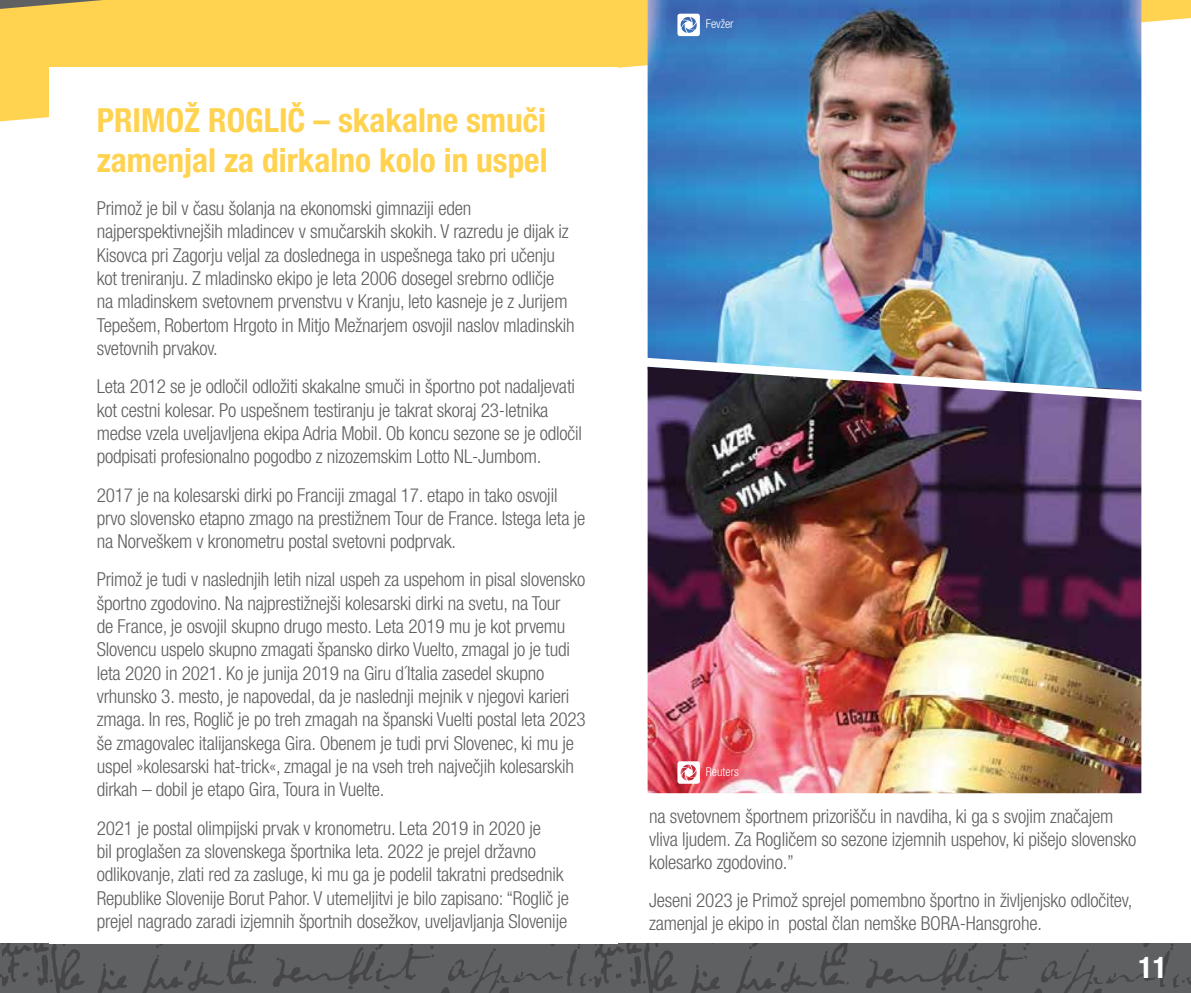
<style>
.page{position:relative;width:1191px;height:993px;background:#fff}
.page>*{position:absolute;margin:0;border:0;box-sizing:border-box;transform-origin:0 0}
.t1{font:700 condensed 33.25px/40.1px "Helvetica Neue LT Pro";color:#ffd24f}
.t2{font:700 condensed 29.75px "Helvetica Neue LT Pro";color:#fff}
.t3{font:300 condensed 19.25px/23.3px "Helvetica Neue LT Pro";letter-spacing:-.01em;color:#5f6062}
.t4{font:300 condensed 12.25px "Helvetica Neue LT Pro";color:#fff}
</style>
<div class="page">
<div style="left:0;top:943px;width:1191px;height:49px;background:#5f6062"></div>
<svg style="left:866px;top:943px;width:325px;height:49px"></svg>
<svg style="left:272px;top:943px;width:577px;height:49px"></svg>
<svg style="left:140px;top:943px;width:124px;height:49px"></svg>
<svg style="left:0;top:943px;width:127px;height:49px"></svg>
<svg style="left:0;top:0;width:1191px;height:121px;background:#fdd665"></svg>
<div style="left:50px;top:67px;width:568px;height:876px;background:#fff"></div>
<img style="left:647px;top:0;width:494px;height:352px">
<img style="left:647px;top:409px;width:494px;height:384px">
<img style="left:647px;top:352px;width:495px;height:57px">
<svg style="left:677px;top:14px;width:23px;height:22px"></svg>
<svg style="left:677px;top:761px;width:23px;height:22px"></svg>
<h1 class="t1" style="left:97px;top:100px;width:452px">PRIMOŽ ROGLIČ – skakalne smuči zamenjal za dirkalno kolo in uspel</h1>
<p class="t3" style="left:97px;top:196px;width:479px">Primož je bil v času šolanja na ekonomski gimnaziji eden najperspektivnejših mladincev v smučarskih skokih. V razredu je dijak iz Kisovca pri Zagorju veljal za doslednega in uspešnega tako pri učenju kot treniranju. Z mladinsko ekipo je leta 2006 dosegel srebrno odličje na mladinskem svetovnem prvenstvu v Kranju, leto kasneje je z Jurijem Tepešem, Robertom Hrgoto in Mitjo Mežnarjem osvojil naslov mladinskih svetovnih prvakov.</p>
<p class="t3" style="left:97px;top:374px;width:487px">Leta 2012 se je odločil odložiti skakalne smuči in športno pot nadaljevati kot cestni kolesar. Po uspešnem testiranju je takrat skoraj 23-letnika medse vzela uveljavljena ekipa Adria Mobil. Ob koncu sezone se je odločil podpisati profesionalno pogodbo z nizozemskim Lotto NL-Jumbom.</p>
<p class="t3" style="left:97px;top:482px;width:490px">2017 je na kolesarski dirki po Franciji zmagal 17. etapo in tako osvojil prvo slovensko etapno zmago na prestižnem Tour de France. Istega leta je na Norveškem v kronometru postal svetovni podprvak.</p>
<p class="t3" style="left:97px;top:567px;width:490px">Primož je tudi v naslednjih letih nizal uspeh za uspehom in pisal slovensko športno zgodovino. Na najprestižnejši kolesarski dirki na svetu, na Tour<br>de France, je osvojil skupno drugo mesto. Leta 2019 mu je kot prvemu Slovencu uspelo skupno zmagati špansko dirko Vuelto, zmagal jo je tudi leta 2020 in 2021. Ko je junija 2019 na Giru d´Italia zasedel skupno vrhunsko 3. mesto, je napovedal, da je naslednji mejnik v njegovi karieri zmaga. In res, Roglič je po treh zmagah na španski Vuelti postal leta 2023 še zmagovalec italijanskega Gira. Obenem je tudi prvi Slovenec, ki mu je uspel »kolesarski hat-trick«, zmagal je na vseh treh največjih kolesarskih dirkah – dobil je etapo Gira, Toura in Vuelte.</p>
<p class="t3" style="left:97px;top:815px;width:474px">2021 je postal olimpijski prvak v kronometru. Leta 2019 in 2020 je<br>bil proglašen za slovenskega športnika leta. 2022 je prejel državno odlikovanje, zlati red za zasluge, ki mu ga je podelil takratni predsednik Republike Slovenije Borut Pahor. V utemeljitvi je bilo zapisano: “Roglič je prejel nagrado zaradi izjemnih športnih dosežkov, uveljavljanja Slovenije</p>
<p class="t4" style="left:706px;top:17px;width:29px">Fevžer</p>
<p class="t4" style="left:706px;top:764px;width:35px">Reuters</p>
<p class="t3" style="left:649px;top:804px;width:489px">na svetovnem športnem prizorišču in navdiha, ki ga s svojim značajem vliva ljudem. Za Rogličem so sezone izjemnih uspehov, ki pišejo slovensko kolesarko zgodovino.”</p>
<p class="t3" style="left:649px;top:888px;width:485px">Jeseni 2023 je Primož sprejel pomembno športno in življenjsko odločitev, zamenjal je ekipo in postal član nemške BORA-Hansgrohe.</p>
<h2 class="t2" style="left:1138px;top:949px;width:30px">11</h2>
</div>
